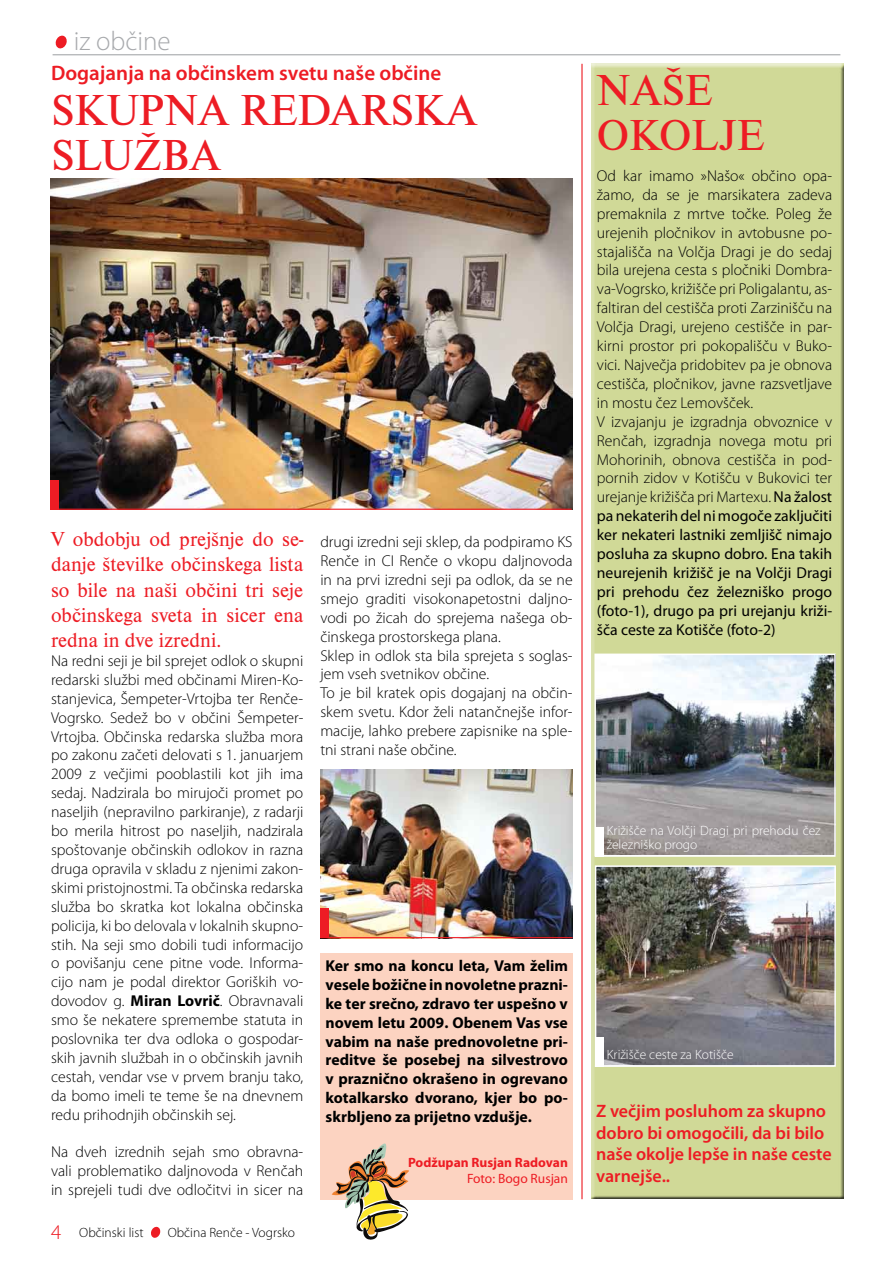
<style>
.page{position:relative;width:893px;height:1263px;background:#fff}
.page>*{position:absolute;margin:0;border:0;box-sizing:border-box;transform-origin:0 0}
.t1{font:45px/45px "Nimbus Rom DEE";color:#ed1c24}
.t2{font:300 27px "Myriad Pro";color:#a7a9ac}
.t3{font:21px/25.2px "Nimbus Rom DEE";color:#ed1c24;text-align:justify}
.t4{font:600 21px "Myriad Pro";color:#ed1c24}
.t5{font:600 18px/21.6px "Myriad Pro";color:#ed1c24}
.t6{font:300 15.75px/18.9px "Myriad Pro";color:#000;text-align:justify}
.t7{font:700 15.75px/18.9px "Myriad Pro";color:#000;text-align:justify}
.t8{font:300 13.5px/13.5px "Myriad Pro";color:#fff}
.t9{font:300 13.5px "Myriad Pro";color:#000}
.t10{font:700 13.5px "Myriad Pro";color:#ed1c24}
.t11{font:13.5px "Myriad Pro";color:#ed1c24}
.s1{font-weight:700}
.s2{font-size:21px;color:#ed1c24}
.s3{font-weight:400}
</style>
<div class="page">
<hr style="left:53px;top:54px;width:787px;height:1px;background:#a7a9ac">
<svg style="left:151px;top:1226px;width:10px;height:12px"></svg>
<div style="left:589px;top:63px;width:255px;height:1137px;background:#d0d997"></div>
<div style="left:320px;top:953px;width:253px;height:246px;background:#fcd3c1"></div>
<svg style="left:55px;top:35px;width:12px;height:14px"></svg>
<hr style="left:581px;top:64px;width:2px;height:1135px;background:#ed1c24">
<img style="left:50px;top:179px;width:523px;height:331px">
<img style="left:320px;top:770px;width:253px;height:167px">
<div style="left:50px;top:480px;width:9px;height:30px;background:#ed1c24"></div>
<hr style="left:50px;top:509px;width:522px;height:1px;background:#ed1c24">
<div style="left:320px;top:908px;width:9px;height:30px;background:#ed1c24"></div>
<hr style="left:320px;top:937px;width:253px;height:1px;background:#ed1c24">
<img style="left:332px;top:1143px;width:77px;height:97px">
<img style="left:597px;top:656px;width:236px;height:197px">
<div style="left:594px;top:653px;width:242px;height:203px;border:2px solid #fff"></div>
<img style="left:598px;top:868px;width:235px;height:196px">
<div style="left:595px;top:865px;width:241px;height:202px;border:2px solid #fff"></div>
<div style="left:595px;top:827px;width:9px;height:29px;background:#fff"></div>
<hr style="left:595px;top:855px;width:240px;height:1px;background:#fff">
<div style="left:595px;top:1037px;width:8px;height:30px;background:#fff"></div>
<hr style="left:595px;top:1065px;width:239px;height:2px;background:#fff">
<h2 class="t2" style="left:74px;top:26px;width:98px">iz občine</h2>
<h3 class="t4" style="left:51px;top:59px;width:392px">Dogajanja na občinskem svetu naše občine</h3>
<h1 class="t1" style="left:51px;top:87px;width:427px">SKUPNA REDARSKA<br>SLUŽBA</h1>
<h3 class="t3" style="left:51px;top:527px;width:254px">V obdobju od prejšnje do se&shy;danje številke občinskega lista so bile na naši občini tri seje občinskega sveta in sicer ena redna in dve izredni.</h3>
<p class="t6" style="left:51px;top:651px;width:254px">Na redni seji je bil sprejet odlok o skupni redarski službi med občinami Miren-Ko&shy;stanjevica, Šempeter-Vrtojba ter Renče-Vogrsko. Sedež bo v občini Šempeter-Vrtojba. Občinska redarska služba mora po zakonu začeti delovati s 1. januarjem 2009 z večjimi pooblastili kot jih ima sedaj. Nadzirala bo mirujoči promet po naseljih (nepravilno parkiranje), z radarji bo merila hitrost po naseljih, nadzirala spoštovanje občinskih odlokov in razna druga opravila v skladu z njenimi zakon&shy;skimi pristojnostmi. Ta občinska redarska služba bo skratka kot lokalna občinska policija, ki bo delovala v lokalnih skupno&shy;stih. Na seji smo dobili tudi informacijo o povišanju cene pitne vode. Informa&shy;cijo nam je podal direktor Goriških vo&shy;dovodov g. <span class="s1">Miran Lovrič</span>. Obravnavali smo še nekatere spremembe statuta in poslovnika ter dva odloka o gospodar&shy;skih javnih službah in o občinskih javnih cestah, vendar vse v prvem branju tako, da bomo imeli te teme še na dnevnem redu prihodnjih občinskih sej.</p>
<p class="t6" style="left:51px;top:1143px;width:254px">Na dveh izrednih sejah smo obravna&shy;vali problematiko daljnovoda v Renčah in sprejeli tudi dve odločitvi in sicer na</p>
<p class="t9" style="left:51px;top:1225px;width:94px"><span class="s2">4</span> Občinski list</p>
<p class="t9" style="left:168px;top:1225px;width:129px">Občina Renče - Vogrsko</p>
<p class="t6" style="left:320px;top:533px;width:254px;text-align:left">drugi izredni seji sklep, da podpiramo KS Renče in CI Renče o vkopu daljnovoda in na prvi izredni seji pa odlok, da se ne smejo graditi visokonapetostni daljno&shy;vodi po žicah do sprejema našega ob&shy;činskega prostorskega plana.<br>Sklep in odlok sta bila sprejeta s soglas&shy;jem vseh svetnikov občine.<br>To je bil kratek opis dogajanj na občin&shy;skem svetu. Kdor želi natančnejše infor&shy;macije, lahko prebere zapisnike na sple&shy;tni strani naše občine.</p>
<p class="t7" style="left:326px;top:956px;width:244px">Ker smo na koncu leta, Vam želim vesele božične in novoletne prazni&shy;ke ter srečno, zdravo ter uspešno v novem letu 2009. Obenem Vas vse vabim na naše prednovoletne pri&shy;reditve še posebej na silvestrovo v praznično okrašeno in ogrevano kotalkarsko dvorano, kjer bo po&shy;skrbljeno za prijetno vzdušje.</p>
<p class="t10" style="left:408px;top:1154px;width:161px">Podžupan Rusjan Radovan</p>
<p class="t11" style="left:467px;top:1170px;width:102px">Foto: Bogo Rusjan</p>
<h1 class="t1" style="left:597px;top:68px;width:170px">NAŠE<br>OKOLJE</h1>
<p class="t6" style="left:597px;top:167px;width:237px;text-align:left">Od kar imamo »Našo« občino opa&shy;žamo, da se je marsikatera zadeva premaknila z mrtve točke. Poleg že urejenih pločnikov in avtobusne po&shy;stajališča na Volčja Dragi je do sedaj bila urejena cesta s pločniki Dombra&shy;va-Vogrsko, križišče pri Poligalantu, as&shy;faltiran del cestišča proti Zarzinišču na Volčja Dragi, urejeno cestišče in par&shy;kirni prostor pri pokopališču v Buko&shy;vici. Največja pridobitev pa je obnova cestišča, pločnikov, javne razsvetljave in mostu čez Lemovšček.<br>V izvajanju je izgradnja obvoznice v Renčah, izgradnja novega motu pri Mohorinih, obnova cestišča in pod&shy;pornih zidov v Kotišču v Bukovici ter urejanje križišča pri Martexu. <span class="s3">Na žalost pa nekaterih del ni mogoče zaključiti ker nekateri lastniki zemljišč nimajo posluha za skupno dobro. Ena takih neurejenih križišč je na Volčji Dragi pri prehodu čez železniško progo (foto-1), drugo pa pri urejanju križi&shy;šča ceste za Kotišče (foto-2)</span></p>
<p class="t8" style="left:607px;top:824px;width:216px">Križišče na Volčji Dragi pri prehodu čez železniško progo</p>
<p class="t8" style="left:607px;top:1048px;width:129px">Križišče ceste za Kotišče</p>
<p class="t5" style="left:596px;top:1100px;width:237px">Z večjim posluhom za skupno dobro bi omogočili, da bi bilo naše okolje lepše in naše ceste varnejše..</p>
</div>
